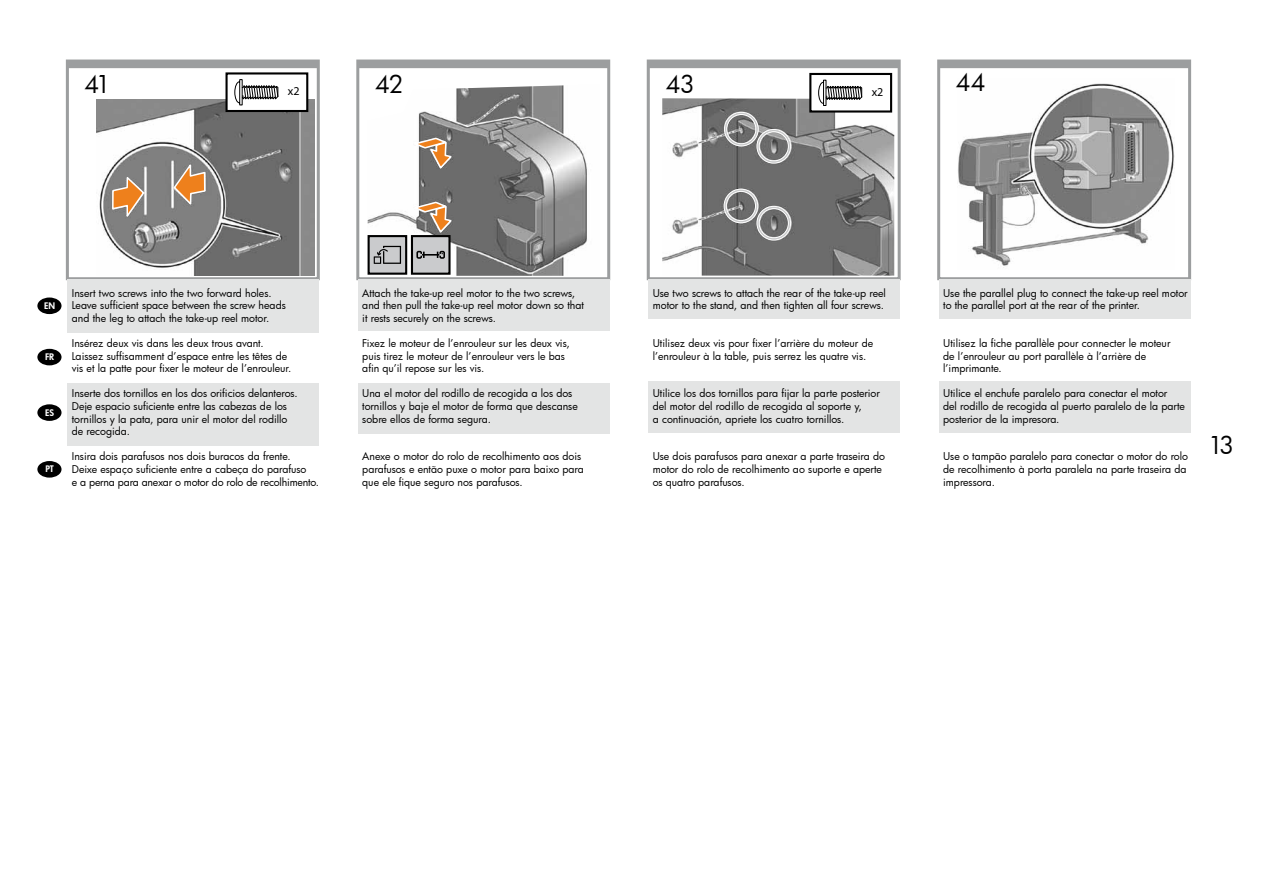
<style>
.page{position:relative;width:1263px;height:893px;background:#fff}
.page>*{position:absolute;margin:0;border:0;box-sizing:border-box;transform-origin:0 0}
.t1{font:24px "Futura Bk";letter-spacing:-.055em;color:#000}
.t2{font:12px "Myriad Pro";color:#000}
.t3{font:10.5px/12.6px "Futura Bk";color:#000}
.t4{font:8.85px "Futura Hv";letter-spacing:-.005em;color:#fff}
</style>
<div class="page">
<div style="left:66px;top:60px;width:254px;height:220px;border:3px solid #9c9e9f"></div>
<div style="left:356px;top:60px;width:254px;height:220px;border:3px solid #9c9e9f"></div>
<div style="left:647px;top:60px;width:254px;height:220px;border:3px solid #9c9e9f"></div>
<div style="left:937px;top:60px;width:254px;height:220px;border:3px solid #9c9e9f"></div>
<img style="left:958px;top:83px;width:217px;height:185px">
<img style="left:662px;top:98px;width:232px;height:178px">
<img style="left:368px;top:85px;width:219px;height:191px">
<div style="left:368px;top:236px;width:38px;height:37px;background:#cacbcd"></div>
<div style="left:368px;top:235px;width:39px;height:40px;border:2px solid #000"></div>
<svg style="left:374px;top:246px;width:27px;height:18px"></svg>
<div style="left:412px;top:236px;width:37px;height:38px;background:#cacbcd"></div>
<div style="left:411px;top:235px;width:39px;height:40px;border:2px solid #000"></div>
<svg style="left:416px;top:251px;width:29px;height:8px"></svg>
<div style="left:810px;top:74px;width:81px;height:38px;background:#fff"></div>
<div style="left:809px;top:73px;width:83px;height:40px;border:2px solid #000"></div>
<svg style="left:818px;top:79px;width:44px;height:27px"></svg>
<img style="left:96px;top:99px;width:219px;height:177px">
<div style="left:227px;top:73px;width:80px;height:38px;background:#fff"></div>
<div style="left:225px;top:72px;width:83px;height:40px;border:2px solid #000"></div>
<svg style="left:234px;top:79px;width:45px;height:27px"></svg>
<div style="left:757px;top:130px;width:33px;height:33px;border:2px solid #c6c7c8;border-radius:50%"></div>
<div style="left:756px;top:129px;width:35px;height:34px;border:1px solid #fff;border-radius:50%"></div>
<div style="left:759px;top:131px;width:30px;height:30px;border:1px solid #fff;border-radius:50%"></div>
<div style="left:725px;top:113px;width:33px;height:33px;border:2px solid #c6c7c8;border-radius:50%"></div>
<div style="left:724px;top:112px;width:34px;height:34px;border:1px solid #fff;border-radius:50%"></div>
<div style="left:726px;top:114px;width:30px;height:30px;border:1px solid #fff;border-radius:50%"></div>
<div style="left:724px;top:189px;width:33px;height:33px;border:2px solid #c6c7c8;border-radius:50%"></div>
<div style="left:724px;top:189px;width:34px;height:34px;border:1px solid #fff;border-radius:50%"></div>
<div style="left:726px;top:191px;width:30px;height:30px;border:1px solid #fff;border-radius:50%"></div>
<div style="left:757px;top:207px;width:33px;height:33px;border:2px solid #c6c7c8;border-radius:50%"></div>
<div style="left:756px;top:206px;width:35px;height:34px;border:1px solid #fff;border-radius:50%"></div>
<div style="left:759px;top:208px;width:30px;height:30px;border:1px solid #fff;border-radius:50%"></div>
<div style="left:67px;top:279px;width:252px;height:54px;background:#e3e4e4"></div>
<div style="left:358px;top:279px;width:251px;height:52px;background:#e3e4e4"></div>
<div style="left:648px;top:279px;width:252px;height:40px;background:#e3e4e4"></div>
<div style="left:939px;top:279px;width:252px;height:40px;background:#e3e4e4"></div>
<div style="left:67px;top:383px;width:252px;height:62px;background:#e3e4e4"></div>
<div style="left:358px;top:383px;width:251px;height:50px;background:#e3e4e4"></div>
<div style="left:648px;top:382px;width:252px;height:51px;background:#e3e4e4"></div>
<div style="left:939px;top:382px;width:252px;height:51px;background:#e3e4e4"></div>
<div style="left:37px;top:297px;width:25px;height:17px;background:#000;border-radius:50%"></div>
<div style="left:37px;top:349px;width:25px;height:16px;background:#000;border-radius:50%"></div>
<div style="left:37px;top:404px;width:25px;height:17px;background:#000;border-radius:50%"></div>
<div style="left:37px;top:461px;width:25px;height:17px;background:#000;border-radius:50%"></div>
<svg style="left:111px;top:174px;width:34px;height:47px;background:#b19071"></svg>
<svg style="left:172px;top:161px;width:34px;height:46px;background:#b79576"></svg>
<svg style="left:413px;top:137px;width:41px;height:33px"></svg>
<svg style="left:413px;top:201px;width:41px;height:33px"></svg>
<h1 class="t1" style="left:84px;top:68px;width:28px">41</h1>
<h1 class="t1" style="left:666px;top:68px;width:30px">43</h1>
<h1 class="t1" style="left:375px;top:68px;width:30px">42</h1>
<p class="t2" style="left:288px;top:84px;width:13px">x2</p>
<p class="t2" style="left:872px;top:84px;width:13px">x2</p>
<h1 class="t1" style="left:956px;top:66px;width:31px">44</h1>
<p class="t4" style="left:44px;top:300px;width:13px">EN</p>
<p class="t4" style="left:45px;top:351px;width:11px">FR</p>
<p class="t4" style="left:45px;top:406px;width:10px">ES</p>
<p class="t4" style="left:45px;top:463px;width:10px">PT</p>
<p class="t3" style="left:72px;top:286px;width:216px">Insert two screws into the two forward holes.<br>Leave sufficient space between the screw heads and the leg to attach the take-up reel motor.</p>
<p class="t3" style="left:72px;top:337px;width:221px">Insérez deux vis dans les deux trous avant.<br>Laissez suffisamment d’espace entre les têtes de vis et la patte pour fixer le moteur de l’enrouleur.</p>
<p class="t3" style="left:72px;top:387px;width:227px">Inserte dos tornillos en los dos orificios delanteros.<br>Deje espacio suficiente entre las cabezas de los tornillos y la pata, para unir el motor del rodillo de recogida.</p>
<p class="t3" style="left:72px;top:450px;width:249px">Insira dois parafusos nos dois buracos da frente.<br>Deixe espaço suficiente entre a cabeça do parafuso<br>e a perna para anexar o motor do rolo de recolhimento.</p>
<p class="t3" style="left:362px;top:286px;width:223px">Attach the take-up reel motor to the two screws, and then pull the take-up reel motor down so that it rests securely on the screws.</p>
<p class="t3" style="left:362px;top:337px;width:209px">Fixez le moteur de l’enrouleur sur les deux vis, puis tirez le moteur de l’enrouleur vers le bas afin qu’il repose sur les vis.</p>
<p class="t3" style="left:362px;top:387px;width:217px">Una el motor del rodillo de recogida a los dos tornillos y baje el motor de forma que descanse sobre ellos de forma segura.</p>
<p class="t3" style="left:362px;top:450px;width:223px">Anexe o motor do rolo de recolhimento aos dois parafusos e então puxe o motor para baixo para que ele fique seguro nos parafusos.</p>
<p class="t3" style="left:653px;top:286px;width:235px">Use two screws to attach the rear of the take-up reel motor to the stand, and then tighten all four screws.</p>
<p class="t3" style="left:653px;top:337px;width:222px">Utilisez deux vis pour fixer l’arrière du moteur de l’enrouleur à la table, puis serrez les quatre vis.</p>
<p class="t3" style="left:653px;top:387px;width:229px">Utilice los dos tornillos para fijar la parte posterior del motor del rodillo de recogida al soporte y,<br>a continuación, apriete los cuatro tornillos.</p>
<p class="t3" style="left:653px;top:450px;width:234px">Use dois parafusos para anexar a parte traseira do motor do rolo de recolhimento ao suporte e aperte os quatro parafusos.</p>
<p class="t3" style="left:943px;top:286px;width:246px">Use the parallel plug to connect the take-up reel motor to the parallel port at the rear of the printer.</p>
<p class="t3" style="left:943px;top:337px;width:229px">Utilisez la fiche parallèle pour connecter le moteur de l’enrouleur au port parallèle à l’arrière de l’imprimante.</p>
<p class="t3" style="left:943px;top:387px;width:243px">Utilice el enchufe paralelo para conectar el motor<br>del rodillo de recogida al puerto paralelo de la parte posterior de la impresora.</p>
<p class="t3" style="left:943px;top:450px;width:246px">Use o tampão paralelo para conectar o motor do rolo de recolhimento à porta paralela na parte traseira da impressora.</p>
<h1 class="t1" style="left:1208px;top:429px;width:27px">13</h1>
</div>
